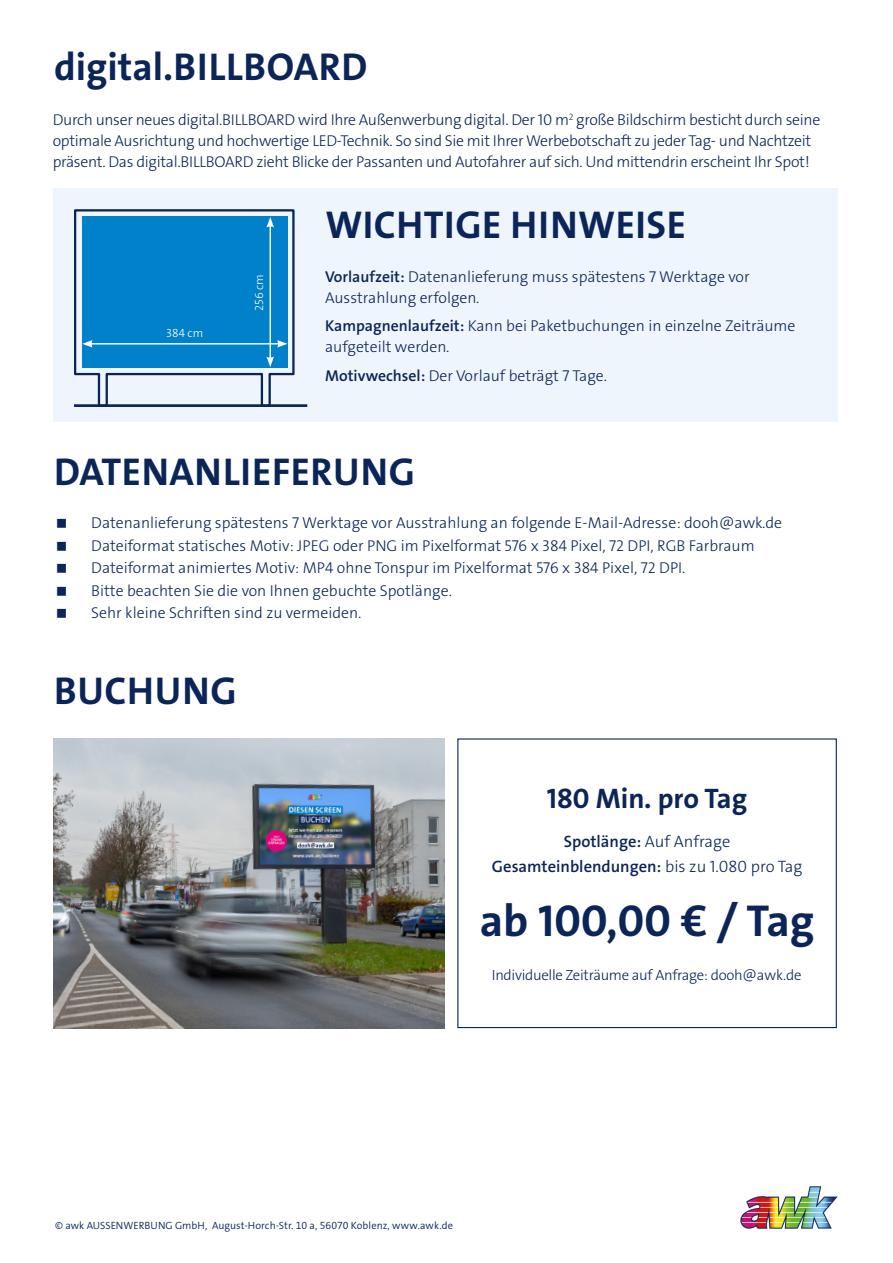
<style>
.page{position:relative;width:893px;height:1263px;background:#fff}
.page>*{position:absolute;margin:0;border:0;box-sizing:border-box;transform-origin:0 0}
.t1{font:45px "The Sans LP7 Bld";color:#0b2559}
.t2{font:39px "The Sans LP7 Bld";letter-spacing:.015em;color:#0b2559}
.t3{font:28.35px "The Sans LP7 Bld";color:#0b2559}
.t4{font:16.5px/25.2px "The Sans LP6 Se Bld";color:#0b2559;text-align:center}
.t5{font:15.75px/22.5px "The Sans LP3 Lig";color:#0b2559}
.t6{font:15.75px/21px "The Sans LP3 Lig";letter-spacing:-.02em;color:#0b2559}
.t7{font:14.85px "The Sans LP3 Lig";letter-spacing:-.02em;color:#0b2559}
.t8{font:11.85px "The Sans LP3 Lig";color:#fff}
.t9{font:10.5px "The Sans LP4 Se Lig";letter-spacing:.005em;color:#0b2559}
.s1{font-family:"The Sans LP6 Se Bld"}
.s2{font-family:"The Sans LP3 Lig"}
</style>
<div class="page">
<div style="left:53px;top:188px;width:785px;height:234px;background:#eef5fc"></div>
<svg style="left:74px;top:209px;width:221px;height:195px"></svg>
<hr style="left:74px;top:404px;width:233px;height:3px;background:#0b2559">
<img style="left:740px;top:1186px;width:98px;height:43px">
<div style="left:457px;top:738px;width:380px;height:290px;border:1px solid #0b2559"></div>
<img style="left:54px;top:738px;width:390px;height:290px">
<h2 class="t2" style="left:54px;top:41px;width:315px">digital.BILLBOARD</h2>
<p class="t6" style="left:53px;top:109px;width:769px">Durch unser neues digital.BILLBOARD wird Ihre Außenwerbung digital. Der 10 m<sup>2</sup> große Bildschirm besticht durch seine optimale Ausrichtung und hochwertige LED-Technik. So sind Sie mit Ihrer Werbebotschaft zu jeder Tag- und Nachtzeit präsent. Das digital.BILLBOARD zieht Blicke der Passanten und Autofahrer auf sich. Und mittendrin erscheint Ihr Spot!</p>
<p class="t8" style="left:166px;top:326px;width:39px">384 cm</p>
<p class="t8" style="left:251px;top:311px;width:38px;rotate:-90deg">256 cm</p>
<h2 class="t2" style="left:325px;top:200px;width:362px">WICHTIGE HINWEISE</h2>
<p class="t5" style="left:325px;top:266px;width:426px;line-height:21px"><span class="s1">Vorlaufzeit:</span> Datenanlieferung muss spätestens 7 Werktage vor<br>Ausstrahlung erfolgen.</p>
<p class="t5" style="left:325px;top:315px;width:472px;line-height:21px"><span class="s1">Kampagnenlaufzeit:</span> Kann bei Paketbuchungen in einzelne Zeiträume aufgeteilt werden.</p>
<p class="t5" style="left:325px;top:364px;width:284px"><span class="s1">Motivwechsel:</span> Der Vorlauf beträgt 7 Tage.</p>
<h2 class="t2" style="left:54px;top:446px;width:363px">DATENANLIEFERUNG</h2>
<p class="t5" style="left:91px;top:512px;width:692px">Datenanlieferung spätestens 7 Werktage vor Ausstrahlung an folgende E-Mail-Adresse: dooh@awk.de Dateiformat statisches Motiv: JPEG oder PNG im Pixelformat 576 x 384 Pixel, 72 DPI, RGB Farbraum Dateiformat animiertes Motiv: MP4 ohne Tonspur im Pixelformat 576 x 384 Pixel, 72 DPI.<br>Bitte beachten Sie die von Ihnen gebuchte Spotlänge.<br>Sehr kleine Schriften sind zu vermeiden.</p>
<h2 class="t2" style="left:54px;top:666px;width:184px">BUCHUNG</h2>
<h3 class="t3" style="left:547px;top:780px;width:202px">180 Min. pro Tag</h3>
<p class="t4" style="left:492px;top:829px;width:312px">Spotlänge: <span class="s2">Auf Anfrage<br></span>Gesamteinblendungen: <span class="s2">bis zu 1.080 pro Tag</span></p>
<h1 class="t1" style="left:480px;top:891px;width:336px">ab 100,00 € / Tag</h1>
<p class="t7" style="left:492px;top:965px;width:311px">Individuelle Zeiträume auf Anfrage: dooh@awk.de</p>
<p class="t9" style="left:55px;top:1218px;width:399px">© awk AUSSENWERBUNG GmbH, August-Horch-Str. 10 a, 56070 Koblenz, www.awk.de</p>
</div>
